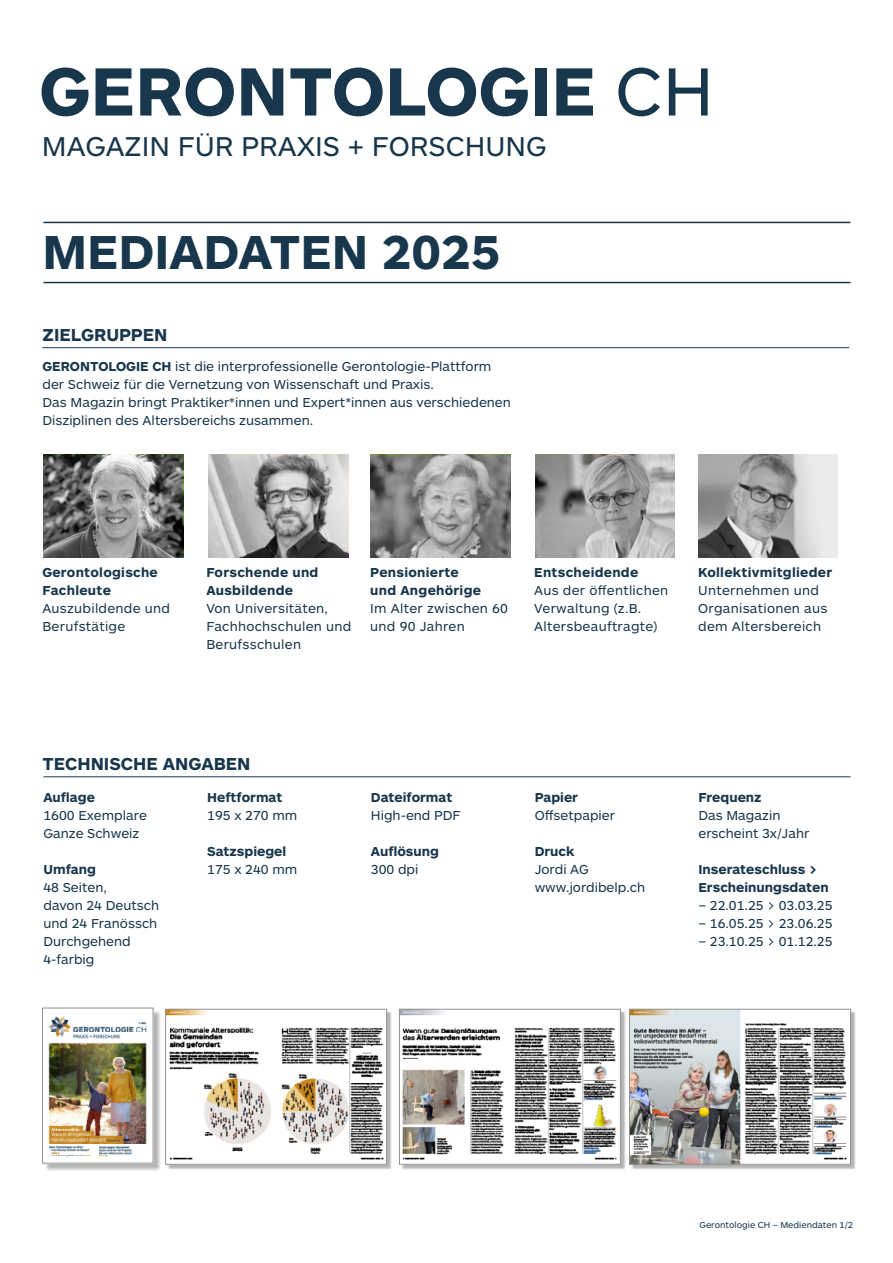
<style>
.page{position:relative;width:893px;height:1263px;background:#fff}
.page>*{position:absolute;margin:0;border:0;box-sizing:border-box;transform-origin:0 0}
.t1{font:700 70.8px "ARS Maquette Pro";color:#19374c}
.t2{font:700 49.5px "ARS Maquette Pro";color:#19374c}
.t3{font:28.35px "ARS Maquette Pro";color:#19374c}
.t4{font:700 18px "ARS Maquette Pro";color:#19374c}
.t5{font:13.5px/18px "ARS Maquette Pro";color:#19374c}
.t6{font:700 13.5px/18px "ARS Maquette Pro";letter-spacing:.01em;color:#19374c}
.t7{font:13.5px/18px "ARS Maquette Pro";letter-spacing:.02em;color:#19374c}
.t8{font:9px "ARS Maquette Pro";color:#19374c}
.s1{font-weight:400}
.s2{font-weight:700}
</style>
<div class="page">
<hr style="left:43px;top:222px;width:807px;height:1px;background:#19374c">
<hr style="left:43px;top:282px;width:807px;height:1px;background:#19374c">
<hr style="left:42px;top:347px;width:807px;height:1px;background:#19374c">
<div style="left:167px;top:1011px;width:225px;height:159px;background:#000;opacity:.3"></div>
<img style="left:167px;top:1011px;width:218px;height:151px">
<div style="left:165px;top:1009px;width:222px;height:155px;border:1px solid #949290"></div>
<div style="left:44px;top:1010px;width:117px;height:162px;background:#000;opacity:.3"></div>
<img style="left:44px;top:1010px;width:107px;height:151px">
<div style="left:42px;top:1008px;width:111px;height:155px;border:1px solid #949290"></div>
<div style="left:401px;top:1011px;width:224px;height:159px;background:#000;opacity:.3"></div>
<img style="left:401px;top:1011px;width:218px;height:151px">
<div style="left:399px;top:1009px;width:222px;height:155px;border:1px solid #949290"></div>
<div style="left:631px;top:1011px;width:224px;height:159px;background:#000;opacity:.3"></div>
<img style="left:631px;top:1011px;width:218px;height:151px">
<div style="left:629px;top:1009px;width:222px;height:155px;border:1px solid #949290"></div>
<hr style="left:43px;top:776px;width:807px;height:1px;background:#19374c">
<svg style="left:43px;top:455px;width:140px;height:103px;background:#7a7a7a"></svg>
<svg style="left:209px;top:455px;width:139px;height:103px;background:#a1a1a1"></svg>
<svg style="left:370px;top:455px;width:140px;height:103px;background:#8b8b8b"></svg>
<svg style="left:535px;top:455px;width:140px;height:103px;background:#a1a1a1"></svg>
<svg style="left:698px;top:455px;width:140px;height:103px;background:#a6a6a6"></svg>
<h1 class="t1" style="left:39px;top:45px;width:676px">GERONTOLOGIE <span class="s1">CH</span></h1>
<h3 class="t3" style="left:42px;top:128px;width:506px">MAGAZIN FÜR PRAXIS + FORSCHUNG</h3>
<h2 class="t2" style="left:43px;top:220px;width:459px">MEDIADATEN 2025</h2>
<h3 class="t4" style="left:43px;top:323px;width:126px">ZIELGRUPPEN</h3>
<p class="t5" style="left:43px;top:357px;width:470px"><span class="s2">GERONTOLOGIE CH</span> ist die interprofessionelle Gerontologie-Plattform der Schweiz für die Vernetzung von Wissenschaft und Praxis.<br>Das Magazin bringt Praktiker*innen und Expert*innen aus verschiedenen Disziplinen des Altersbereichs zusammen.</p>
<p class="t6" style="left:42px;top:563px;width:117px">Gerontologische<br>Fachleute</p>
<p class="t7" style="left:42px;top:599px;width:129px">Auszubildende und<br>Berufstätige</p>
<p class="t6" style="left:206px;top:563px;width:114px">Forschende und<br>Ausbildende</p>
<p class="t7" style="left:206px;top:599px;width:147px">Von Universitäten,<br>Fachhochschulen und<br>Berufsschulen</p>
<p class="t6" style="left:370px;top:563px;width:112px">Pensionierte und Angehörige</p>
<p class="t7" style="left:370px;top:599px;width:139px">Im Alter zwischen 60 und 90 Jahren</p>
<p class="t6" style="left:534px;top:563px;width:106px">Entscheidende</p>
<p class="t7" style="left:534px;top:581px;width:135px">Aus der öffentlichen<br>Verwaltung (z.B.<br>Altersbeauftragte)</p>
<p class="t6" style="left:698px;top:563px;width:135px">Kollektivmitglieder</p>
<p class="t7" style="left:698px;top:581px;width:131px">Unternehmen und<br>Organisationen aus dem Altersbereich</p>
<h3 class="t4" style="left:43px;top:751px;width:209px">TECHNISCHE ANGABEN</h3>
<p class="t6" style="left:43px;top:788px;width:53px">Auflage</p>
<p class="t5" style="left:43px;top:806px;width:105px">1600 Exemplare<br>Ganze Schweiz</p>
<p class="t6" style="left:43px;top:860px;width:54px">Umfang</p>
<p class="t5" style="left:43px;top:878px;width:117px">48 Seiten,<br>davon 24 Deutsch und 24 Franössch<br>Durchgehend<br>4-farbig</p>
<p class="t6" style="left:207px;top:788px;width:77px">Heftformat</p>
<p class="t5" style="left:207px;top:806px;width:92px">195 x 270 mm</p>
<p class="t6" style="left:207px;top:842px;width:81px">Satzspiegel</p>
<p class="t5" style="left:207px;top:860px;width:92px">175 x 240 mm</p>
<p class="t6" style="left:371px;top:788px;width:83px">Dateiformat</p>
<p class="t5" style="left:371px;top:806px;width:91px">High-end PDF</p>
<p class="t6" style="left:371px;top:842px;width:70px">Auflösung</p>
<p class="t5" style="left:371px;top:860px;width:49px">300 dpi</p>
<p class="t6" style="left:535px;top:788px;width:45px">Papier</p>
<p class="t5" style="left:535px;top:806px;width:82px">Offsetpapier</p>
<p class="t6" style="left:535px;top:842px;width:41px">Druck</p>
<p class="t5" style="left:535px;top:860px;width:112px">Jordi AG www.jordibelp.ch</p>
<p class="t6" style="left:698px;top:788px;width:65px">Frequenz</p>
<p class="t5" style="left:698px;top:806px;width:112px">Das Magazin erscheint 3x/Jahr</p>
<p class="t6" style="left:698px;top:860px;width:132px">Inserateschluss &gt;<br>Erscheinungsdaten</p>
<p class="t5" style="left:698px;top:896px;width:136px">– 22.01.25 &gt; 03.03.25</p>
<p class="t5" style="left:698px;top:914px;width:136px">– 16.05.25 &gt; 23.06.25</p>
<p class="t5" style="left:698px;top:932px;width:136px">– 23.10.25 &gt; 01.12.25</p>
<p class="t8" style="left:699px;top:1219px;width:155px">Gerontologie CH – Mediendaten 1/2</p>
</div>
